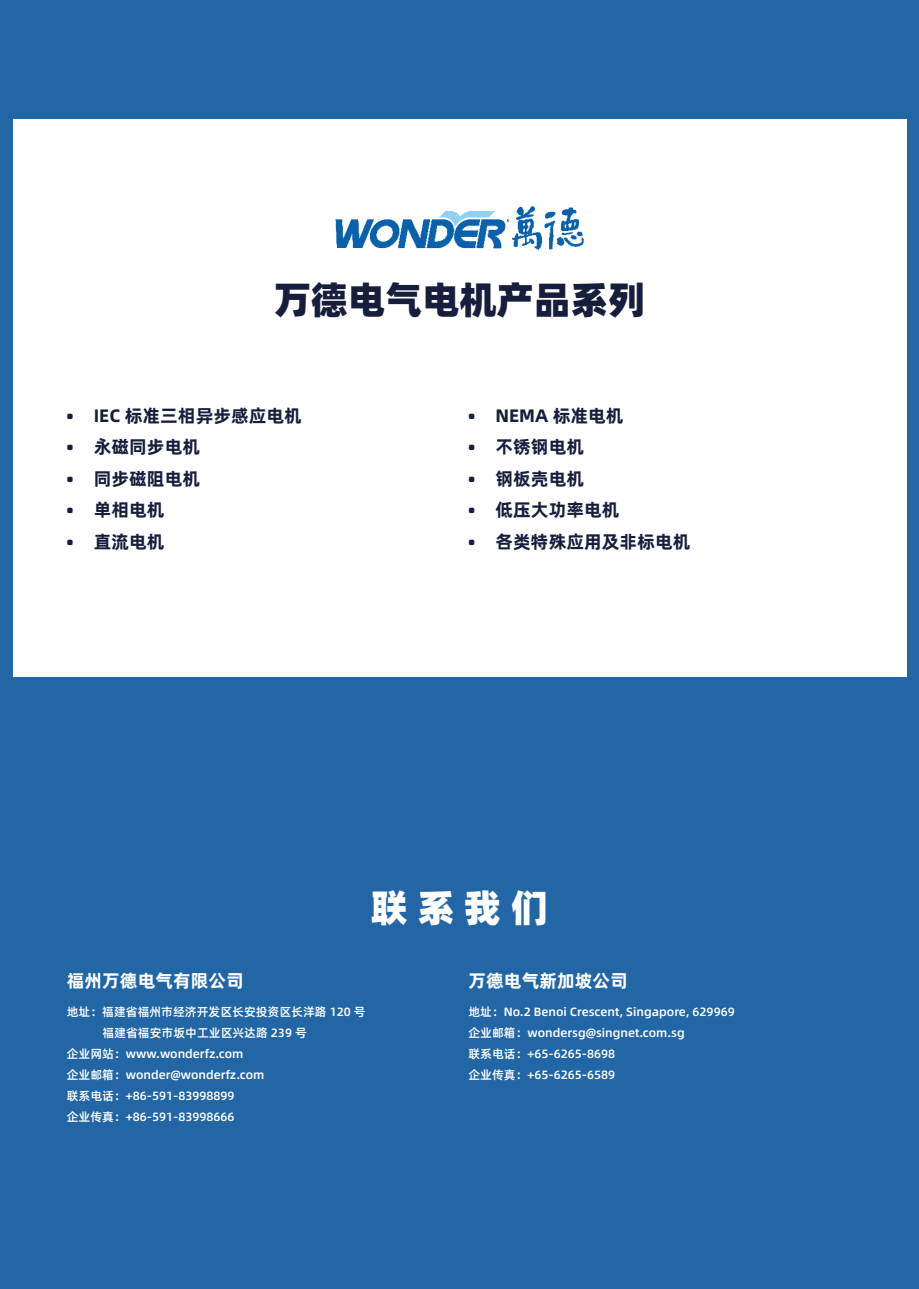
<style>
.page{position:relative;width:919px;height:1289px;background:#fff}
.page>*{position:absolute;margin:0;border:0;box-sizing:border-box;transform-origin:0 0}
.t1{font:800 37.5px "Alibaba Pu Hui Ti";color:#161e3c}
.t2{font:800 37.5px "Alibaba Pu Hui Ti";color:#fff}
.t3{font:700 18px "Alibaba Pu Hui Ti";color:#161e3c}
.t4{font:700 18px "Alibaba Pu Hui Ti";color:#fff}
.t5{font:500 12px "Alibaba Pu Hui Ti";color:#fff}
</style>
<div class="page">
<div style="left:0;top:0;width:918px;height:1288px;background:#2266a6"></div>
<div style="left:13px;top:119px;width:893px;height:557px;background:#fff"></div>
<img style="left:335px;top:206px;width:249px;height:44px">
<p class="t1" style="left:274px;top:269px;width:373px">万德电气电机产品系列</p>
<p class="t3" style="left:67px;top:401px;width:237px">• IEC 标准三相异步感应电机</p>
<p class="t3" style="left:67px;top:432px;width:135px">• 永磁同步电机</p>
<p class="t3" style="left:67px;top:464px;width:135px">• 同步磁阻电机</p>
<p class="t3" style="left:67px;top:495px;width:99px">• 单相电机</p>
<p class="t3" style="left:67px;top:527px;width:99px">• 直流电机</p>
<p class="t3" style="left:468px;top:401px;width:157px">• NEMA 标准电机</p>
<p class="t3" style="left:468px;top:432px;width:117px">• 不锈钢电机</p>
<p class="t3" style="left:468px;top:464px;width:117px">• 钢板壳电机</p>
<p class="t3" style="left:468px;top:495px;width:152px">• 低压大功率电机</p>
<p class="t3" style="left:468px;top:527px;width:223px">• 各类特殊应用及非标电机</p>
<p class="t2" style="left:371px;top:877px;width:179px">联 系 我 们</p>
<p class="t4" style="left:67px;top:966px;width:179px">福州万德电气有限公司</p>
<p class="t5" style="left:67px;top:1002px;width:300px">地址：福建省福州市经济开发区长安投资区长洋路 120 号</p>
<p class="t5" style="left:102px;top:1023px;width:206px">福建省福安市坂中工业区兴达路 239 号</p>
<p class="t5" style="left:67px;top:1044px;width:178px">企业网站：www.wonderfz.com</p>
<p class="t5" style="left:67px;top:1065px;width:199px">企业邮箱：wonder@wonderfz.com</p>
<p class="t5" style="left:67px;top:1086px;width:169px">联系电话：+86-591-83998899</p>
<p class="t5" style="left:67px;top:1107px;width:169px">企业传真：+86-591-83998666</p>
<p class="t4" style="left:468px;top:966px;width:161px">万德电气新加坡公司</p>
<p class="t5" style="left:468px;top:1002px;width:268px">地址：No.2 Benoi Crescent, Singapore, 629969</p>
<p class="t5" style="left:468px;top:1023px;width:218px">企业邮箱：wondersg@singnet.com.sg</p>
<p class="t5" style="left:468px;top:1044px;width:148px">联系电话：+65-6265-8698</p>
<p class="t5" style="left:468px;top:1065px;width:148px">企业传真：+65-6265-6589</p>
</div>
